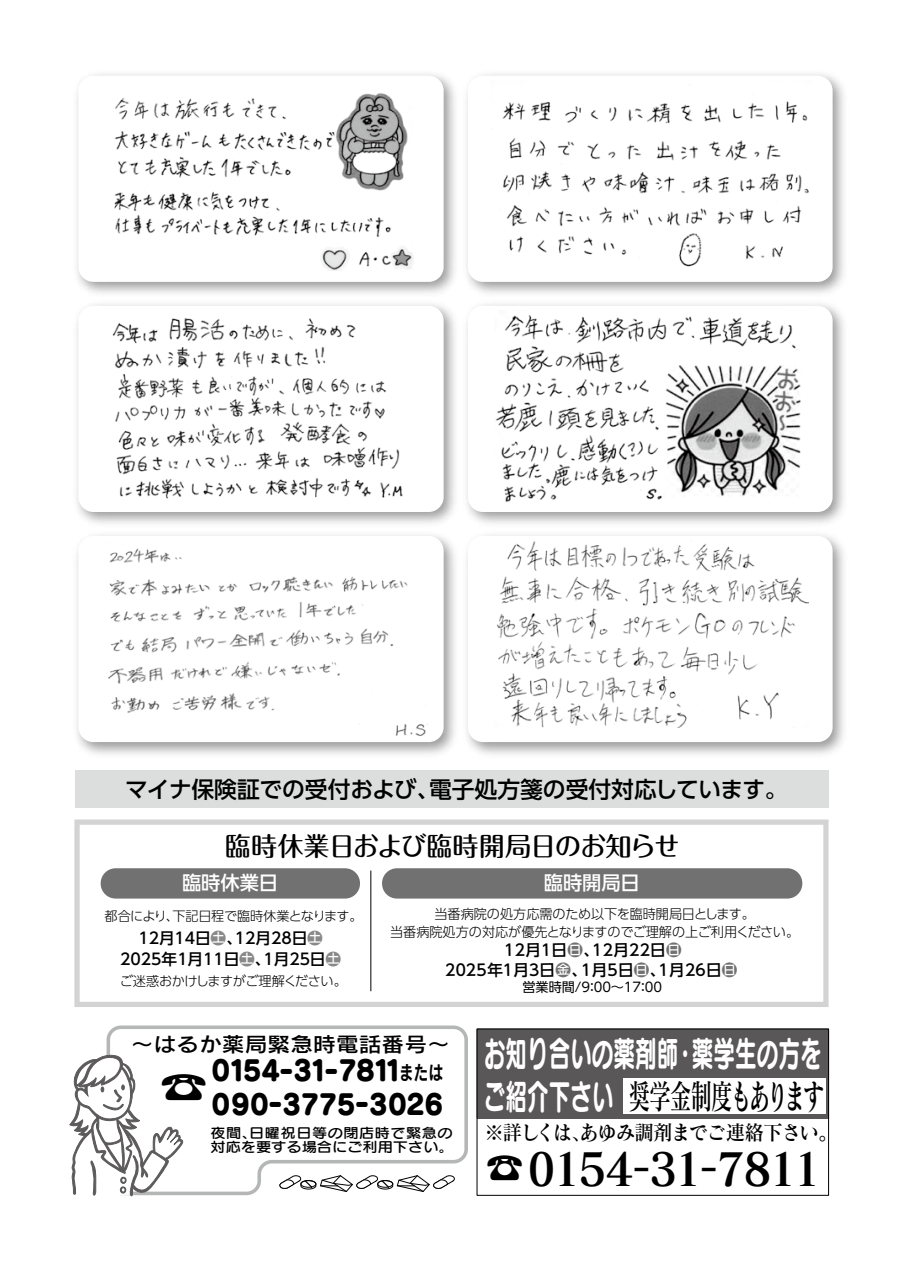
<style>
.page{position:relative;width:903px;height:1275px;background:#fff}
.page>*{position:absolute;margin:0;border:0;box-sizing:border-box;transform-origin:0 0}
.t1{font:45.32px "Matisse Pro B";letter-spacing:-.065em;color:#000;scale:.95 1}
.t2{font:35.52px "Seurat Pro B";color:#fff;scale:.61 1}
.t3{font:34.48px "Matisse Pro DB";letter-spacing:-.115em;color:#000;scale:.62 1}
.t4{font:27.82px/33.4px "Seurat Pro EB";color:#000;text-align:right}
.t5{font:500 26.25px "Maru Fo Pro";letter-spacing:-.045em;color:#000}
.t6{font:500 22.75px "UD Shin Go Pr 6";letter-spacing:-.005em;color:#000}
.t7{font:20.65px "Matisse Pro DB";letter-spacing:-.07em;color:#000;scale:.94 1}
.t8{font:20.47px "Rodin Pro DB";color:#000;scale:1.11 1}
.t9{font:500 19.25px "UD Shin Go Pr 6";color:#fff}
.t10{font:500 15.75px/19.1px "UD Shin Go Pr 6";letter-spacing:-.005em;color:#000;text-align:center}
.t11{font:13.65px/14.2px "Seurat Pro DB";color:#000;scale:1.11 1}
.t12{font:300 13.47px/17.5px "UD Shin Go Pr 6";color:#000;text-align:center}
.t13{font:300 13.12px "UD Shin Go Pr 6";letter-spacing:-.03em;color:#000}
.t14{font:13.12px "UD Shin Go Pr 6";color:#000}
.s1{color:#898989}
.s2{color:#727171}
.s3{font-family:"Rodin Pro B";font-size:19.78px}
.s4{font-family:"Seurat Pro B";font-size:35.52px;color:#fff}
.s5{font-family:"Rodin Pro M";font-size:35.35px}
</style>
<div class="page">
<svg style="left:123px;top:819px;width:705px;height:188px"></svg>
<div style="left:101px;top:868px;width:259px;height:30px;background:#727171;border-radius:15px"></div>
<div style="left:382px;top:868px;width:420px;height:30px;background:#727171;border-radius:15px"></div>
<hr style="left:370px;top:871px;width:1px;height:120px;background:#000">
<div style="left:75px;top:770px;width:753px;height:38px;background:#dcdddd"></div>
<div style="left:477px;top:1029px;width:351px;height:89px;background:#595757"></div>
<svg style="left:123px;top:1025px;width:345px;height:171px"></svg>
<svg style="left:278px;top:1174px;width:177px;height:18px"></svg>
<svg style="left:74px;top:819px;width:49px;height:233px"></svg>
<svg style="left:69px;top:1052px;width:115px;height:145px"></svg>
<div style="left:477px;top:1028px;width:352px;height:168px;border:1px solid #000"></div>
<div style="left:623px;top:1078px;width:202px;height:36px;background:#fff"></div>
<img style="left:76px;top:74px;width:379px;height:220px">
<div style="left:78px;top:76px;width:366px;height:206px;background:#fff;border-radius:15px"></div>
<img style="left:466px;top:74px;width:378px;height:220px">
<div style="left:468px;top:76px;width:364px;height:206px;background:#fff;border-radius:15px"></div>
<img style="left:76px;top:304px;width:379px;height:220px">
<div style="left:78px;top:306px;width:366px;height:206px;background:#fff;border-radius:15px"></div>
<img style="left:466px;top:304px;width:378px;height:220px">
<div style="left:468px;top:306px;width:364px;height:206px;background:#fff;border-radius:15px"></div>
<img style="left:76px;top:535px;width:379px;height:220px">
<div style="left:78px;top:536px;width:366px;height:206px;background:#fff;border-radius:15px"></div>
<img style="left:466px;top:535px;width:378px;height:220px">
<div style="left:468px;top:536px;width:364px;height:206px;background:#fff;border-radius:15px"></div>
<img style="left:502px;top:101px;width:307px;height:166px">
<img style="left:108px;top:548px;width:320px;height:188px">
<img style="left:497px;top:540px;width:311px;height:188px">
<img style="left:114px;top:93px;width:299px;height:177px">
<img style="left:496px;top:315px;width:305px;height:187px">
<img style="left:112px;top:318px;width:291px;height:181px">
<h3 class="t6" style="left:125px;top:770px;width:664px">マイナ保険証での受付および、電子処方箋の受付対応しています。</h3>
<h3 class="t5" style="left:225px;top:825px;width:457px">臨時休業日および臨時開局日のお知らせ</h3>
<p class="t9" style="left:182px;top:867px;width:98px">臨時休業日</p>
<p class="t9" style="left:544px;top:867px;width:98px">臨時開局日</p>
<p class="t12" style="left:390px;top:905px;width:410px">当番病院の処方応需のため以下を臨時開局日とします。<br>当番病院処方の対応が優先となりますのでご理解の上ご利用ください。</p>
<p class="t13" style="left:105px;top:905px;width:259px">都合により、下記日程で臨時休業となります。</p>
<p class="t10" style="left:120px;top:927px;width:223px;line-height:21px">12月14日<span class="s1">土</span>、12月28日<span class="s1">土<br></span>2025年1月11日<span class="s1">土</span>、1月25日<span class="s1">土</span></p>
<p class="t13" style="left:120px;top:970px;width:228px">ご迷惑おかけしますがご理解ください。</p>
<p class="t14" style="left:522px;top:976px;width:141px">営業時間/9：00～17：00</p>
<p class="t10" style="left:444px;top:943px;width:294px;rotate:-1deg">12月1日<span class="s2">日</span>、12月22日<span class="s2">日<br></span>2025年1月3日<span class="s2">金</span>、1月5日<span class="s2">日</span>、1月26日<span class="s2">日</span></p>
<p class="t8" style="left:131px;top:1031px;width:289px">～はるか薬局緊急時電話番号～</p>
<h3 class="t4" style="left:160px;top:1053px;width:285px">0154-31-7811<span class="s3">または</span><sup>☎</sup>090-3775-3026</h3>
<p class="t11" style="left:210px;top:1125px;width:221px">夜間、日曜祝日等の閉店時で緊急の対応を要する場合にご利用下さい。</p>
<h2 class="t2" style="left:484px;top:1029px;width:556px">お知り合いの薬剤師・薬学生の方を</h2>
<h3 class="t3" style="left:484px;top:1074px;width:551px"><span class="s4">ご紹介下さい</span> 奨学金制度もあります</h3>
<h3 class="t7" style="left:484px;top:1120px;width:377px">※詳しくは、あゆみ調剤までご連絡下さい。</h3>
<h1 class="t1" style="left:486px;top:1139px;width:354px"><span class="s5">☎</span> 0154-31-7811</h1>
</div>
